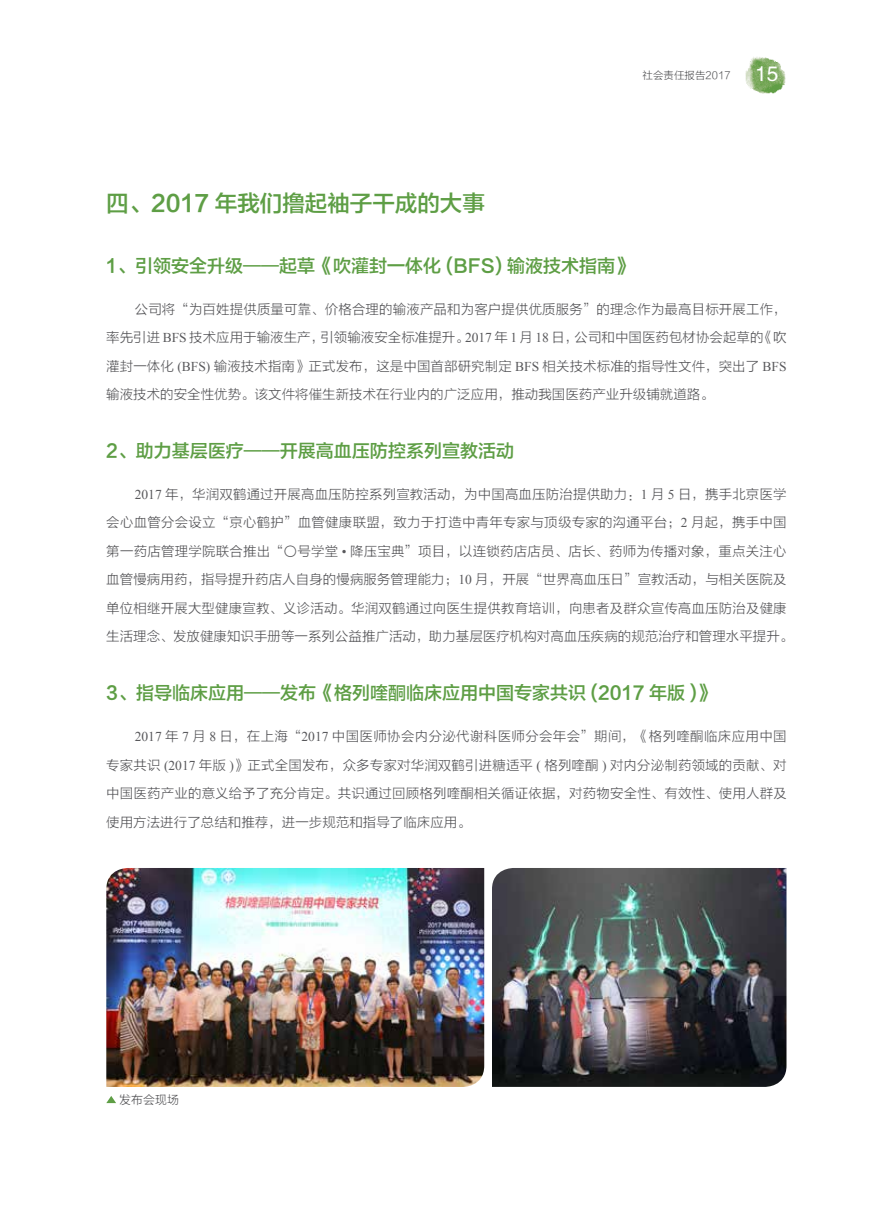
<style>
.page{position:relative;width:893px;height:1212px;background:#fff}
.page>*{position:absolute;margin:0;border:0;box-sizing:border-box;transform-origin:0 0}
.t1{font:22.5px "FZLTZHK GBK1 0";color:#5e9e45}
.t2{font:18px "FZLTZHK GBK1 0";color:#5e9e45}
.t3{font:13.5px/28.5px "FZLTXHK";letter-spacing:.005em;color:#58585b;text-align:justify}
.t4{font:12px "FZLTXHK";color:#58585b}
.t5{font:10.5px "FZLTXHK";color:#555658}
.s1{font-family:"FZHTJW GB1 0";font-size:21px;color:#fff}
.s2{font-family:"Times New Roman"}
</style>
<div class="page">
<img style="left:746px;top:57px;width:40px;height:36px">
<img style="left:106px;top:868px;width:378px;height:219px">
<img style="left:492px;top:868px;width:294px;height:219px">
<svg style="left:106px;top:1096px;width:10px;height:7px"></svg>
<h1 class="t1" style="left:106px;top:191px;width:380px">四、2017 年我们撸起袖子干成的大事</h1>
<p class="t5" style="left:643px;top:69px;width:137px">社会责任报告2017 <span class="s1">15</span></p>
<h2 class="t2" style="left:106px;top:256px;width:528px">1、引领安全升级——起草《吹灌封一体化 (BFS) 输液技术指南》</h2>
<p class="t3" style="left:106px;top:295px;width:682px;text-indent:28px">公司将“为百姓提供质量可靠、价格合理的输液产品和为客户提供优质服务”的理念作为最高目标开展工作，率先引进 <span class="s2">BFS</span> 技术应用于输液生产，引领输液安全标准提升。<span class="s2">2017</span> 年 <span class="s2">1</span> 月 <span class="s2">18</span> 日，公司和中国医药包材协会起草的《吹灌封一体化 <span class="s2">(BFS)</span> 输液技术指南》正式发布，这是中国首部研究制定 <span class="s2">BFS</span> 相关技术标准的指导性文件，突出了 <span class="s2">BFS</span>输液技术的安全性优势。该文件将催生新技术在行业内的广泛应用，推动我国医药产业升级铺就道路。</p>
<h2 class="t2" style="left:106px;top:441px;width:409px">2、助力基层医疗——开展高血压防控系列宣教活动</h2>
<p class="t3" style="left:106px;top:480px;width:689px;text-align:left;text-indent:28px"><span class="s2">2017</span> 年，华润双鹤通过开展高血压防控系列宣教活动，为中国高血压防治提供助力：<span class="s2">1</span> 月 <span class="s2">5</span> 日，携手北京医学会心血管分会设立“京心鹤护”血管健康联盟，致力于打造中青年专家与顶级专家的沟通平台；<span class="s2">2</span> 月起，携手中国第一药店管理学院联合推出“〇号学堂 <span class="s2">•</span> 降压宝典”项目，以连锁药店店员、店长、药师为传播对象，重点关注心血管慢病用药，指导提升药店人自身的慢病服务管理能力；<span class="s2">10</span> 月，开展“世界高血压日”宣教活动，与相关医院及单位相继开展大型健康宣教、义诊活动。华润双鹤通过向医生提供教育培训，向患者及群众宣传高血压防治及健康生活理念、发放健康知识手册等一系列公益推广活动，助力基层医疗机构对高血压疾病的规范治疗和管理水平提升。</p>
<h2 class="t2" style="left:106px;top:683px;width:610px">3、指导临床应用——发布《格列喹酮临床应用中国专家共识 (2017 年版 )》</h2>
<p class="t3" style="left:106px;top:722px;width:682px;text-indent:28px"><span class="s2">2017</span> 年 <span class="s2">7</span> 月 <span class="s2">8</span> 日，在上海“<span class="s2">2017</span> 中国医师协会内分泌代谢科医师分会年会”期间，《格列喹酮临床应用中国专家共识 <span class="s2">(2017</span> 年版 <span class="s2">)</span>》正式全国发布，众多专家对华润双鹤引进糖适平 <span class="s2">(</span> 格列喹酮 <span class="s2">)</span> 对内分泌制药领域的贡献、对中国医药产业的意义给予了充分肯定。共识通过回顾格列喹酮相关循证依据，对药物安全性、有效性、使用人群及使用方法进行了总结和推荐，进一步规范和指导了临床应用。</p>
<p class="t4" style="left:119px;top:1093px;width:61px">发布会现场</p>
</div>
